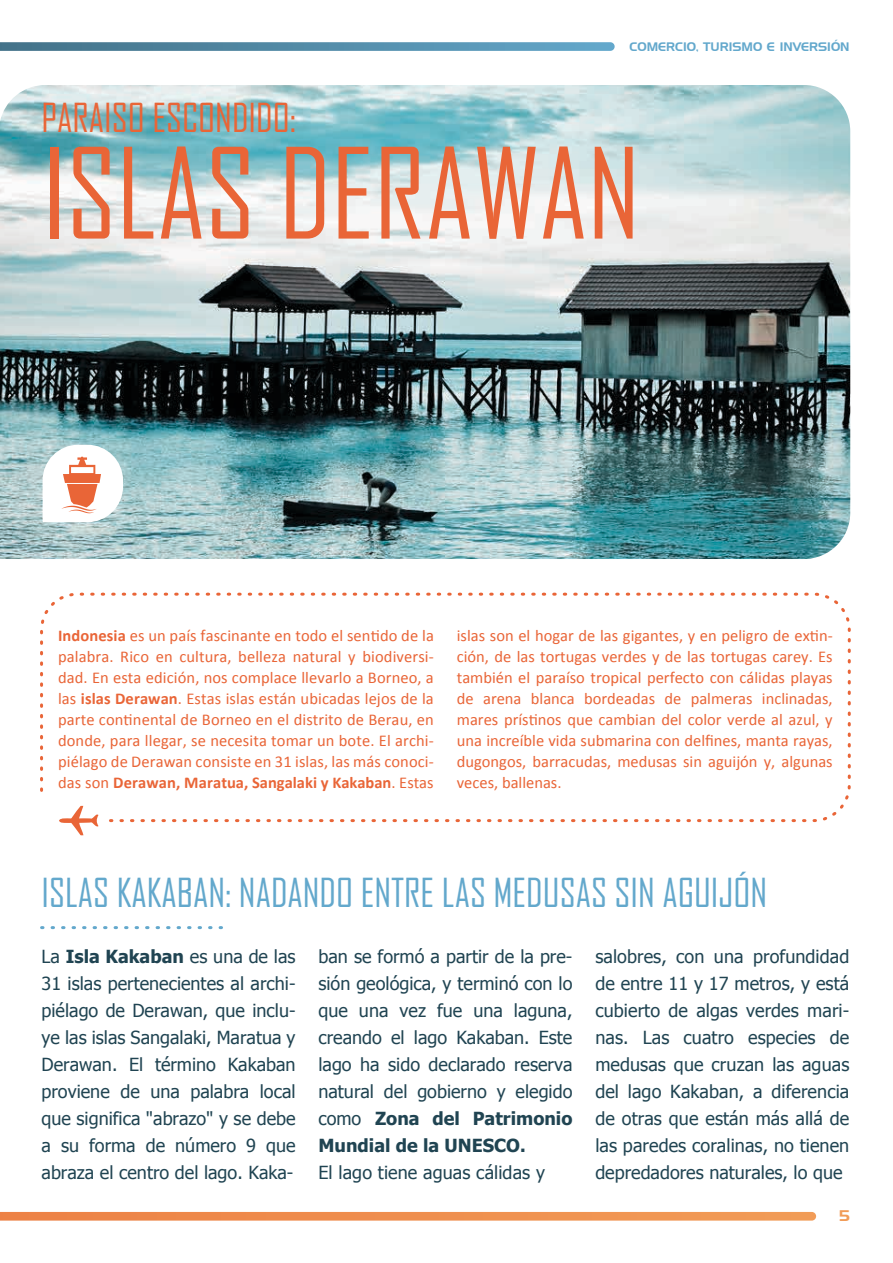
<style>
.page{position:relative;width:893px;height:1263px;background:#fff}
.page>*{position:absolute;margin:0;border:0;box-sizing:border-box;transform-origin:0 0}
.t1{font:120.15px "Agency FB";color:#e96537}
.t2{font:38.25px "Agency FB";color:#63a8cc}
.t3{font:38.25px "Agency FB";color:#e96537}
.t4{font:18px/27px "Tahoma";color:#204452;text-align:justify}
.t5{font:16.5px/21px "Calibri";letter-spacing:.005em;color:#e96537;text-align:justify}
.t6{font:15px "Handel Gothic BT";color:#f19c58}
.t7{font:12px "Handel Gothic BT";color:#63a8cc}
.s1{font-weight:700}
</style>
<div class="page">
<img style="left:0;top:85px;width:850px;height:474px">
<svg style="left:0;top:42px;width:615px;height:9px;background:#5990ab"></svg>
<svg style="left:0;top:1212px;width:816px;height:8px;background:#ef8e4e"></svg>
<svg style="left:43px;top:445px;width:80px;height:77px"></svg>
<svg style="left:40px;top:592px;width:811px;height:231px"></svg>
<svg style="left:59px;top:806px;width:40px;height:29px"></svg>
<svg style="left:42px;top:926px;width:181px;height:3px"></svg>
<p class="t7" style="left:629px;top:39px;width:222px">COMERCIO, TURISMO E INVERSIÓN</p>
<h2 class="t3" style="left:42px;top:95px;width:256px">PARAISO ESCONDIDO:</h2>
<h1 class="t1" style="left:43px;top:120px;width:599px">ISLAS DERAWAN</h1>
<p class="t5" style="left:58px;top:625px;width:377px"><span class="s1">Indonesia</span> es un país fascinante en todo el sentido de la palabra. Rico en cultura, belleza natural y biodiversi&shy;dad. En esta edición, nos complace llevarlo a Borneo, a las <span class="s1">islas Derawan</span>. Estas islas están ubicadas lejos de la parte continental de Borneo en el distrito de Berau, en donde, para llegar, se necesita tomar un bote. El archi&shy;piélago de Derawan consiste en 31 islas, las más conoci&shy;das son <span class="s1">Derawan, Maratua, Sangalaki y Kakaban</span>. Estas</p>
<p class="t5" style="left:457px;top:625px;width:377px">islas son el hogar de las gigantes, y en peligro de extin&shy;ción, de las tortugas verdes y de las tortugas carey. Es también el paraíso tropical perfecto con cálidas playas de arena blanca bordeadas de palmeras inclinadas, mares prístinos que cambian del color verde al azul, y una increíble vida submarina con delfines, manta rayas, dugongos, barracudas, medusas sin aguijón y, algunas veces, ballenas.</p>
<h2 class="t2" style="left:41px;top:869px;width:727px">ISLAS KAKABAN: NADANDO ENTRE LAS MEDUSAS SIN AGUIJÓN</h2>
<p class="t4" style="left:42px;top:942px;width:256px">La <span class="s1">Isla Kakaban</span> es una de las 31 islas pertenecientes al archi&shy;piélago de Derawan, que inclu&shy;ye las islas Sangalaki, Maratua y Derawan. El término Kakaban proviene de una palabra local que significa "abrazo" y se debe a su forma de número 9 que abraza el centro del lago. Kaka-</p>
<p class="t4" style="left:318px;top:942px;width:256px">ban se formó a partir de la pre&shy;sión geológica, y terminó con lo que una vez fue una laguna, creando el lago Kakaban. Este lago ha sido declarado reserva natural del gobierno y elegido como <span class="s1">Zona del Patrimonio Mundial de la UNESCO.</span></p>
<p class="t4" style="left:318px;top:1158px;width:228px">El lago tiene aguas cálidas y</p>
<p class="t4" style="left:595px;top:942px;width:256px">salobres, con una profundidad de entre 11 y 17 metros, y está cubierto de algas verdes mari&shy;nas. Las cuatro especies de medusas que cruzan las aguas del lago Kakaban, a diferencia de otras que están más allá de las paredes coralinas, no tienen depredadores naturales, lo que</p>
<p class="t6" style="left:839px;top:1206px;width:12px">5</p>
</div>
